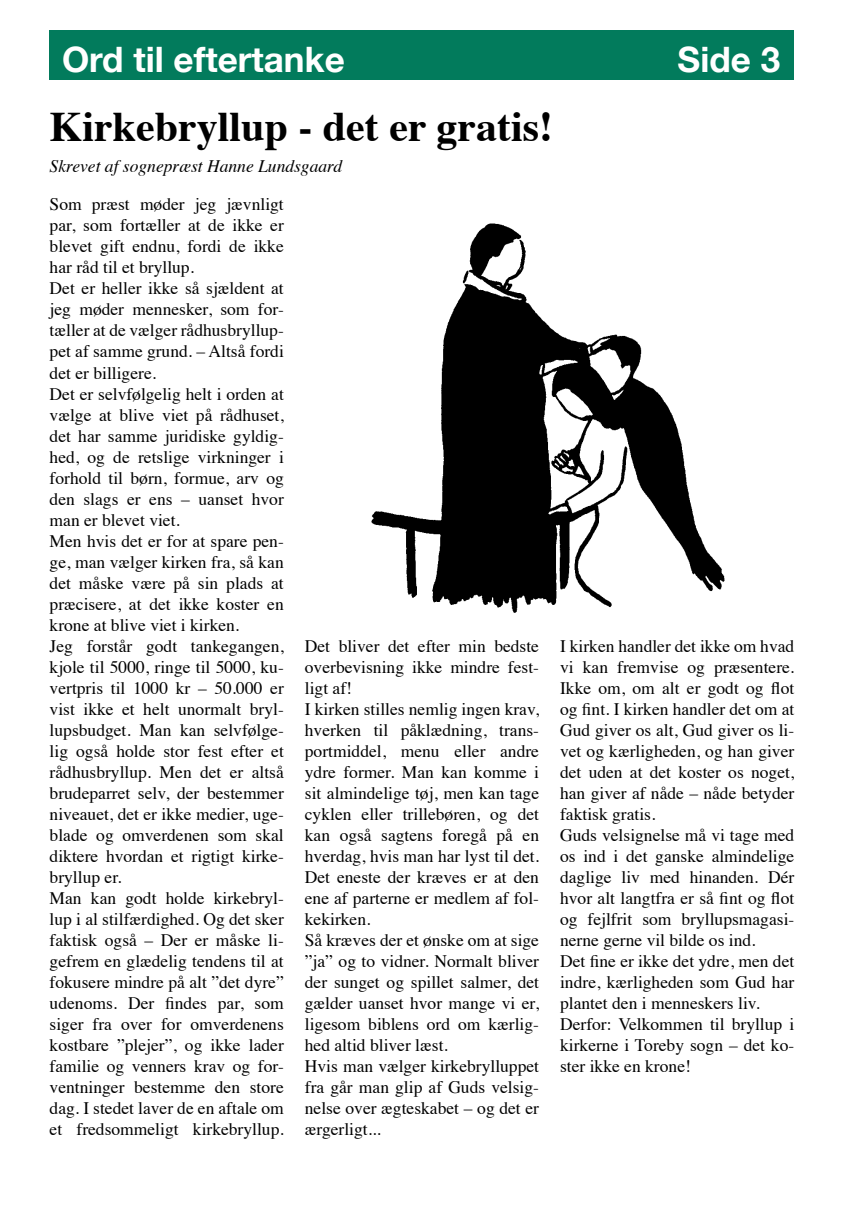
<style>
.page{position:relative;width:844px;height:1216px;background:#fff}
.page>*{position:absolute;margin:0;border:0;box-sizing:border-box;transform-origin:0 0}
.t1{font:700 42px "Times";color:#000}
.t2{font:700 35px "Helvetica Neue";color:#fff}
.t3{font:17.5px/21px "Times";color:#000}
.t4{font:italic 17.5px "Times";color:#000}
</style>
<div class="page">
<div style="left:50px;top:30px;width:744px;height:49px;background:#027b5c"></div>
<img style="left:371px;top:223px;width:354px;height:390px">
<h2 class="t2" style="left:62px;top:32px;width:284px">Ord til eftertanke</h2>
<h2 class="t2" style="left:677px;top:32px;width:104px">Side 3</h2>
<h1 class="t1" style="left:50px;top:86px;width:505px">Kirkebryllup - det er gratis!</h1>
<p class="t4" style="left:50px;top:150px;width:294px">Skrevet af sognepræst Hanne Lundsgaard</p>
<p class="t3" style="left:50px;top:192px;width:236px">Som præst møder jeg jævnligt par, som fortæller at de ikke er blevet gift endnu, fordi de ikke har råd til et bryllup.<br>Det er heller ikke så sjældent at jeg møder mennesker, som for&shy;tæller at de vælger rådhusbryllup&shy;pet af samme grund. – Altså fordi det er billigere.<br>Det er selvfølgelig helt i orden at vælge at blive viet på rådhuset, det har samme juridiske gyldig&shy;hed, og de retslige virkninger i forhold til børn, formue, arv og den slags er ens – uanset hvor man er blevet viet.<br>Men hvis det er for at spare pen&shy;ge, man vælger kirken fra, så kan det måske være på sin plads at præcisere, at det ikke koster en krone at blive viet i kirken.<br>Jeg forstår godt tankegangen, kjole til 5000, ringe til 5000, ku&shy;vertpris til 1000 kr – 50.000 er vist ikke et helt unormalt bryl&shy;lupsbudget. Man kan selvfølge&shy;lig også holde stor fest efter et rådhusbryllup. Men det er altså brudeparret selv, der bestemmer niveauet, det er ikke medier, uge&shy;blade og omverdenen som skal diktere hvordan et rigtigt kirke&shy;bryllup er.<br>Man kan godt holde kirkebryl&shy;lup i al stilfærdighed. Og det sker faktisk også – Der er måske li&shy;gefrem en glædelig tendens til at fokusere mindre på alt ”det dyre” udenoms. Der findes par, som siger fra over for omverdenens kostbare ”plejer”, og ikke lader familie og venners krav og for&shy;ventninger bestemme den store dag. I stedet laver de en aftale om et fredsommeligt kirkebryllup.</p>
<p class="t3" style="left:305px;top:634px;width:236px">Det bliver det efter min bedste overbevisning ikke mindre fest&shy;ligt af!<br>I kirken stilles nemlig ingen krav, hverken til påklædning, trans&shy;portmiddel, menu eller andre ydre former. Man kan komme i sit almindelige tøj, men kan tage cyklen eller trillebøren, og det kan også sagtens foregå på en hverdag, hvis man har lyst til det.<br>Det eneste der kræves er at den ene af parterne er medlem af fol&shy;kekirken.<br>Så kræves der et ønske om at sige ”ja” og to vidner. Normalt bliver der sunget og spillet salmer, det gælder uanset hvor mange vi er, ligesom biblens ord om kærlig&shy;hed altid bliver læst.<br>Hvis man vælger kirkebrylluppet fra går man glip af Guds velsig&shy;nelse over ægteskabet – og det er ærgerligt...</p>
<p class="t3" style="left:560px;top:634px;width:236px">I kirken handler det ikke om hvad vi kan fremvise og præsentere.<br>Ikke om, om alt er godt og flot og fint. I kirken handler det om at<br>Gud giver os alt, Gud giver os li&shy;vet og kærligheden, og han giver det uden at det koster os noget, han giver af nåde – nåde betyder faktisk gratis.<br>Guds velsignelse må vi tage med os ind i det ganske almindelige daglige liv med hinanden. Dér hvor alt langtfra er så fint og flot og fejlfrit som bryllupsmagasi&shy;nerne gerne vil bilde os ind.<br>Det fine er ikke det ydre, men det indre, kærligheden som Gud har plantet den i menneskers liv.<br>Derfor: Velkommen til bryllup i kirkerne i Toreby sogn – det ko&shy;ster ikke en krone!</p>
</div>
